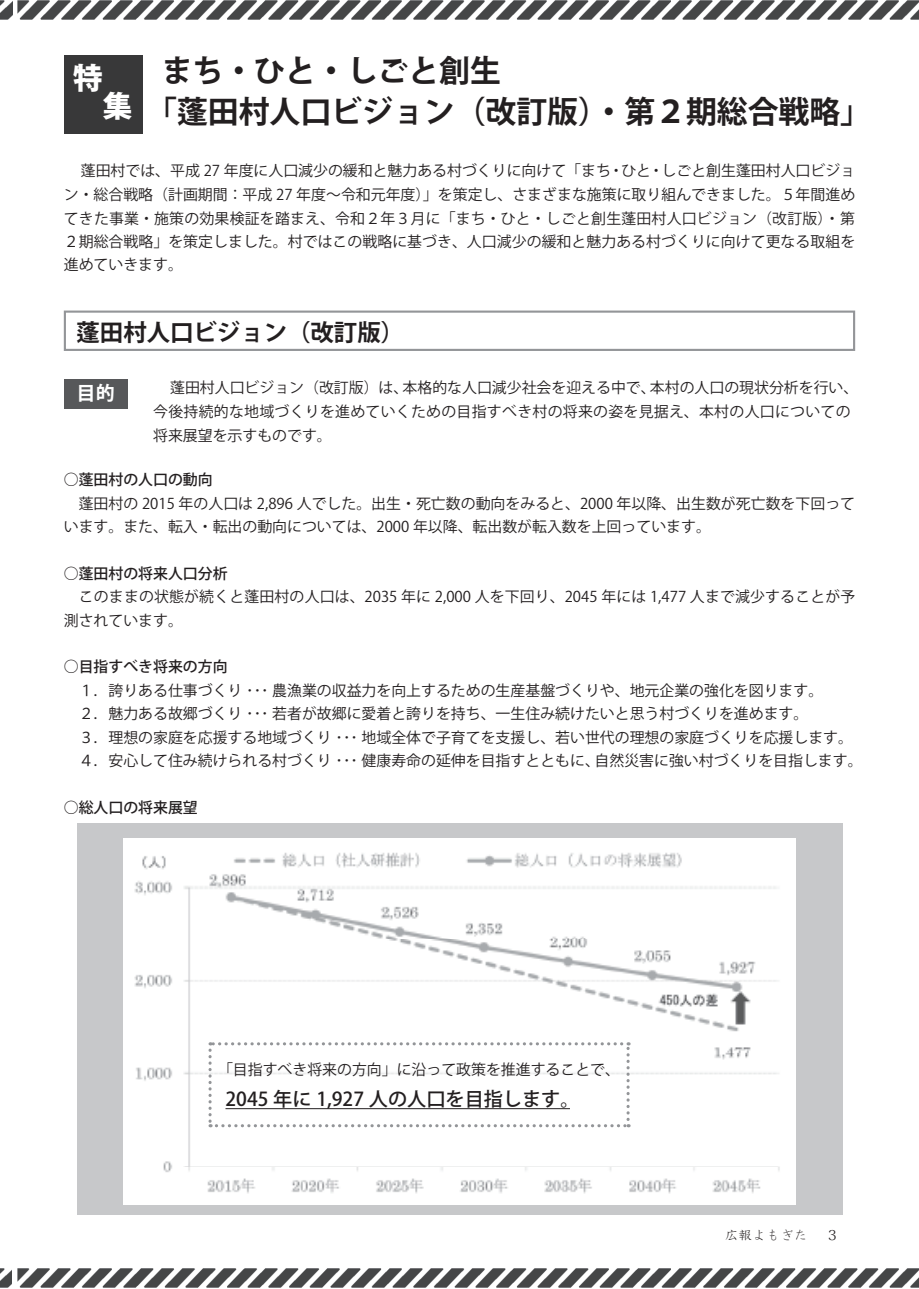
<style>
.page{position:relative;width:919px;height:1289px;background:#fff}
.page>*{position:absolute;margin:0;border:0;box-sizing:border-box;transform-origin:0 0}
.t1{font:700 30.9px/40.3px "Koz Go Pr 6 N";color:#231f20}
.t2{font:800 29.55px/27.6px "Koz Go Pro";color:#fff}
.t3{font:700 23.4px "Koz Go Pr 6 N";color:#231f20}
.t4{font:500 19.2px "Koz Go Pr 6 N";color:#231f20}
.t5{font:700 19.2px "Koz Go Pr 6 N";color:#fff}
.t6{font:14.85px/23.4px "Koz Go Pr 6 N";color:#231f20}
.t7{font:500 14.85px "Koz Go Pr 6 N";color:#231f20}
.t8{font:13.8px "HG Kyokashotai";color:#231f20}
.t9{font:13.8px "Koz Min Pro";color:#231f20}
</style>
<div class="page">
<div style="left:64px;top:55px;width:79px;height:79px;background:#383839"></div>
<img style="left:0;top:0;width:918px;height:20px">
<img style="left:0;top:1268px;width:918px;height:20px">
<div style="left:64px;top:310px;width:791px;height:41px;border:2px solid #939598"></div>
<div style="left:64px;top:378px;width:64px;height:30px;background:#57585a"></div>
<div style="left:77px;top:823px;width:765px;height:391px;background:#c7c8ca"></div>
<img style="left:123px;top:838px;width:672px;height:366px">
<svg style="left:208px;top:1042px;width:421px;height:85px"></svg>
<hr style="left:225px;top:1108px;width:345px;height:1px;background:#231f20">
<h2 class="t2" style="left:73px;top:66px;width:61px">特　集</h2>
<h1 class="t1" style="left:146px;top:52px;width:726px;text-indent:15px">まち・ひと・しごと創生<br>「蓬田村人口ビジョン（改訂版）・第２期総合戦略」</h1>
<p class="t6" style="left:64px;top:159px;width:792px;text-align:justify;text-indent:17px">蓬田村では、平成 27 年度に人口減少の緩和と魅力ある村づくりに向けて「まち・ひと・しごと創生蓬田村人口ビジョン・総合戦略（計画期間：平成 27 年度～令和元年度）」を策定し、さまざまな施策に取り組んできました。５年間進めてきた事業・施策の効果検証を踏まえ、令和２年３月に「まち・ひと・しごと創生蓬田村人口ビジョン（改訂版）・第２期総合戦略」を策定しました。村ではこの戦略に基づき、人口減少の緩和と魅力ある村づくりに向けて更なる取組を進めていきます。</p>
<h3 class="t3" style="left:77px;top:319px;width:329px">蓬田村人口ビジョン（改訂版）</h3>
<p class="t5" style="left:77px;top:381px;width:40px">目的</p>
<p class="t6" style="left:153px;top:376px;width:706px;line-height:23.9px;text-indent:17px">蓬田村人口ビジョン（改訂版）は、本格的な人口減少社会を迎える中で、本村の人口の現状分析を行い、今後持続的な地域づくりを進めていくための目指すべき村の将来の姿を見据え、本村の人口についての将来展望を示すものです。</p>
<p class="t7" style="left:64px;top:471px;width:150px">○蓬田村の人口の動向</p>
<p class="t6" style="left:64px;top:492px;width:792px">　蓬田村の 2015 年の人口は 2,896 人でした。出生・死亡数の動向をみると、2000 年以降、出生数が死亡数を下回っています。また、転入・転出の動向については、2000 年以降、転出数が転入数を上回っています。</p>
<p class="t7" style="left:64px;top:565px;width:165px">○蓬田村の将来人口分析</p>
<p class="t6" style="left:64px;top:585px;width:793px">　このままの状態が続くと蓬田村の人口は、2035 年に 2,000 人を下回り、2045 年には 1,477 人まで減少することが予測されています。</p>
<p class="t7" style="left:64px;top:658px;width:165px">○目指すべき将来の方向</p>
<p class="t6" style="left:64px;top:679px;width:800px">　１．誇りある仕事づくり･･･農漁業の収益力を向上するための生産基盤づくりや、地元企業の強化を図ります。<br>　２．魅力ある故郷づくり･･･若者が故郷に愛着と誇りを持ち、一生住み続けたいと思う村づくりを進めます。<br>　３．理想の家庭を応援する地域づくり･･･地域全体で子育てを支援し、若い世代の理想の家庭づくりを応援します。　４．安心して住み続けられる村づくり･･･健康寿命の延伸を目指すとともに、自然災害に強い村づくりを目指します。</p>
<p class="t7" style="left:64px;top:799px;width:135px">○総人口の将来展望</p>
<p class="t6" style="left:218px;top:1057px;width:403px">「目指すべき将来の方向」に沿って政策を推進することで、</p>
<p class="t4" style="left:225px;top:1087px;width:355px">2045 年に 1,927 人の人口を目指します。</p>
<p class="t8" style="left:724px;top:1228px;width:84px">広報よもぎた</p>
<p class="t9" style="left:825px;top:1225px;width:15px">３</p>
</div>
